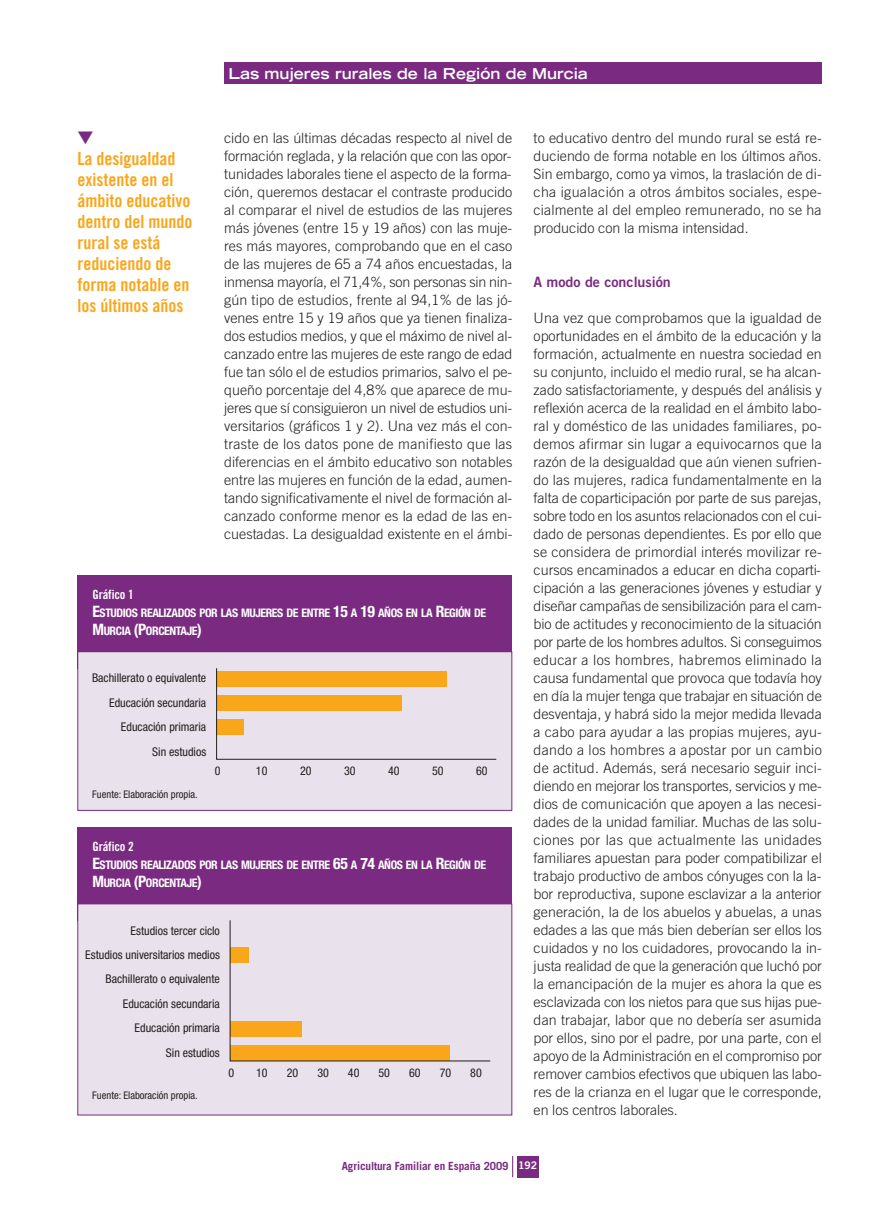
<style>
.page{position:relative;width:895px;height:1210px;background:#fff}
.page>*{position:absolute;margin:0;border:0;box-sizing:border-box;transform-origin:0 0}
.t1{font:18px/21px "Trade Gothic Bold Cond Twenty";color:#faa61a}
.t2{font:700 expanded 15px "Trade Gothic LH";color:#fff}
.t3{font:300 14.25px/18px "Trade Gothic";color:#231f20;text-align:justify}
.t4{font:14.25px "Trade Gothic Bold Two";color:#7a2b81}
.t5{font:12.75px "Trade Gothic Bold Cond Twenty";letter-spacing:-.01em;color:#fff}
.t6{font:condensed 12px/24.5px "Helvetica Neue";color:#231f20;text-align:right}
.t7{font:700 condensed 11.85px/18px "Helvetica Neue";letter-spacing:-.035em;color:#fff}
.t8{font:700 11.25px "Trade Gothic";letter-spacing:-.01em;color:#7a2b81}
.t9{font:condensed 10.5px "Helvetica Neue";color:#231f20}
.s1{font-size:15.75px}
.s2{font-family:"Trade Gothic Bold Two";font-weight:400;font-size:10.5px;color:#fff}
</style>
<div class="page">
<div style="left:224px;top:63px;width:597px;height:21px;background:#7a2b81"></div>
<div style="left:517px;top:1155px;width:21px;height:22px;background:#7a2b81"></div>
<svg style="left:512px;top:1156px;width:1px;height:21px"></svg>
<div style="left:77px;top:575px;width:435px;height:93px;background:#7a2b81"></div>
<div style="left:78px;top:652px;width:433px;height:158px;background:#e9e1eb"></div>
<svg style="left:216px;top:668px;width:281px;height:91px"></svg>
<div style="left:77px;top:651px;width:435px;height:159px;border:1px solid #7a2b81"></div>
<div style="left:77px;top:827px;width:435px;height:93px;background:#7a2b81"></div>
<div style="left:78px;top:904px;width:433px;height:210px;background:#e9e1eb"></div>
<svg style="left:230px;top:920px;width:261px;height:141px"></svg>
<div style="left:77px;top:903px;width:435px;height:212px;border:1px solid #7a2b81"></div>
<p class="t2" style="left:228px;top:68px;width:361px">Las mujeres rurales de la Región de Murcia</p>
<p class="t3" style="left:224px;top:130px;width:290px">cido en las últimas décadas respecto al nivel de formación reglada, y la relación que con las opor&shy;tunidades laborales tiene el aspecto de la forma&shy;ción, queremos destacar el contraste producido al comparar el nivel de estudios de las mujeres más jóvenes (entre 15 y 19 años) con las muje&shy;res más mayores, comprobando que en el caso de las mujeres de 65 a 74 años encuestadas, la inmensa mayoría, el 71,4%, son personas sin nin&shy;gún tipo de estudios, frente al 94,1% de las jó&shy;venes entre 15 y 19 años que ya tienen finaliza&shy;dos estudios medios, y que el máximo de nivel al&shy;canzado entre las mujeres de este rango de edad fue tan sólo el de estudios primarios, salvo el pe&shy;queño porcentaje del 4,8% que aparece de mu&shy;jeres que sí consiguieron un nivel de estudios uni&shy;versitarios (gráficos 1 y 2). Una vez más el con&shy;traste de los datos pone de manifiesto que las diferencias en el ámbito educativo son notables entre las mujeres en función de la edad, aumen&shy;tando significativamente el nivel de formación al&shy;canzado conforme menor es la edad de las en&shy;cuestadas. La desigualdad existente en el ámbi-</p>
<p class="t3" style="left:533px;top:130px;width:290px">to educativo dentro del mundo rural se está re&shy;duciendo de forma notable en los últimos años.<br>Sin embargo, como ya vimos, la traslación de di&shy;cha igualación a otros ámbitos sociales, espe&shy;cialmente al del empleo remunerado, no se ha producido con la misma intensidad.</p>
<p class="t1" style="left:77px;top:150px;width:116px">La desigualdad existente en el ámbito educativo dentro del mundo rural se está reduciendo de forma notable en los últimos años</p>
<p class="t4" style="left:533px;top:276px;width:139px">A modo de conclusión</p>
<p class="t3" style="left:533px;top:310px;width:290px">Una vez que comprobamos que la igualdad de oportunidades en el ámbito de la educación y la formación, actualmente en nuestra sociedad en su conjunto, incluido el medio rural, se ha alcan&shy;zado satisfactoriamente, y después del análisis y reflexión acerca de la realidad en el ámbito labo&shy;ral y doméstico de las unidades familiares, po&shy;demos afirmar sin lugar a equivocarnos que la razón de la desigualdad que aún vienen sufrien&shy;do las mujeres, radica fundamentalmente en la falta de coparticipación por parte de sus parejas, sobre todo en los asuntos relacionados con el cui&shy;dado de personas dependientes. Es por ello que se considera de primordial interés movilizar re&shy;cursos encaminados a educar en dicha coparti&shy;cipación a las generaciones jóvenes y estudiar y diseñar campañas de sensibilización para el cam&shy;bio de actitudes y reconocimiento de la situación por parte de los hombres adultos. Si conseguimos educar a los hombres, habremos eliminado la causa fundamental que provoca que todavía hoy en día la mujer tenga que trabajar en situación de desventaja, y habrá sido la mejor medida llevada a cabo para ayudar a las propias mujeres, ayu&shy;dando a los hombres a apostar por un cambio de actitud. Además, será necesario seguir inci&shy;diendo en mejorar los transportes, servicios y me&shy;dios de comunicación que apoyen a las necesi&shy;dades de la unidad familiar. Muchas de las solu&shy;ciones por las que actualmente las unidades familiares apuestan para poder compatibilizar el trabajo productivo de ambos cónyuges con la la&shy;bor reproductiva, supone esclavizar a la anterior generación, la de los abuelos y abuelas, a unas edades a las que más bien deberían ser ellos los cuidados y no los cuidadores, provocando la in&shy;justa realidad de que la generación que luchó por la emancipación de la mujer es ahora la que es esclavizada con los nietos para que sus hijas pue&shy;dan trabajar, labor que no debería ser asumida por ellos, sino por el padre, por una parte, con el apoyo de la Administración en el compromiso por remover cambios efectivos que ubiquen las labo&shy;res de la crianza en el lugar que le corresponde, en los centros laborales.</p>
<p class="t5" style="left:92px;top:590px;width:43px">Gráfico 1</p>
<p class="t7" style="left:92px;top:605px;width:395px"><span class="s1">E</span>STUDIOS REALIZADOS POR LAS MUJERES DE ENTRE <span class="s1">15</span> A <span class="s1">19</span> AÑOS EN LA <span class="s1">R</span>EGIÓN DE<br><span class="s1">M</span>URCIA <span class="s1">(P</span>ORCENTAJE<span class="s1">)</span></p>
<p class="t6" style="left:92px;top:666px;width:116px">Bachillerato o equivalente<br>Educación secundaria<br>Educación primaria<br>Sin estudios</p>
<p class="t6" style="left:215px;top:760px;width:7px">0</p>
<p class="t6" style="left:256px;top:760px;width:13px">10</p>
<p class="t6" style="left:300px;top:760px;width:13px">20</p>
<p class="t6" style="left:344px;top:760px;width:13px">30</p>
<p class="t6" style="left:388px;top:760px;width:13px">40</p>
<p class="t6" style="left:432px;top:760px;width:13px">50</p>
<p class="t6" style="left:476px;top:760px;width:13px">60</p>
<p class="t9" style="left:92px;top:790px;width:107px">Fuente: Elaboración propia.</p>
<p class="t5" style="left:92px;top:842px;width:43px">Gráfico 2</p>
<p class="t7" style="left:92px;top:857px;width:395px"><span class="s1">E</span>STUDIOS REALIZADOS POR LAS MUJERES DE ENTRE <span class="s1">65</span> A <span class="s1">74</span> AÑOS EN LA <span class="s1">R</span>EGIÓN DE<br><span class="s1">M</span>URCIA <span class="s1">(P</span>ORCENTAJE<span class="s1">)</span></p>
<p class="t6" style="left:85px;top:918px;width:136px">Estudios tercer ciclo<br>Estudios universitarios medios<br>Bachillerato o equivalente<br>Educación secundaria<br>Educación primaria<br>Sin estudios</p>
<p class="t6" style="left:228px;top:1061px;width:7px">0</p>
<p class="t6" style="left:256px;top:1061px;width:13px">10</p>
<p class="t6" style="left:287px;top:1061px;width:13px">20</p>
<p class="t6" style="left:317px;top:1061px;width:13px">30</p>
<p class="t6" style="left:348px;top:1061px;width:13px">40</p>
<p class="t6" style="left:378px;top:1061px;width:13px">50</p>
<p class="t6" style="left:409px;top:1061px;width:13px">60</p>
<p class="t6" style="left:440px;top:1061px;width:13px">70</p>
<p class="t6" style="left:470px;top:1061px;width:13px">80</p>
<p class="t9" style="left:92px;top:1091px;width:107px">Fuente: Elaboración propia.</p>
<p class="t8" style="left:342px;top:1161px;width:197px">Agricultura Familiar en España 2009 <span class="s2">192</span></p>
</div>
